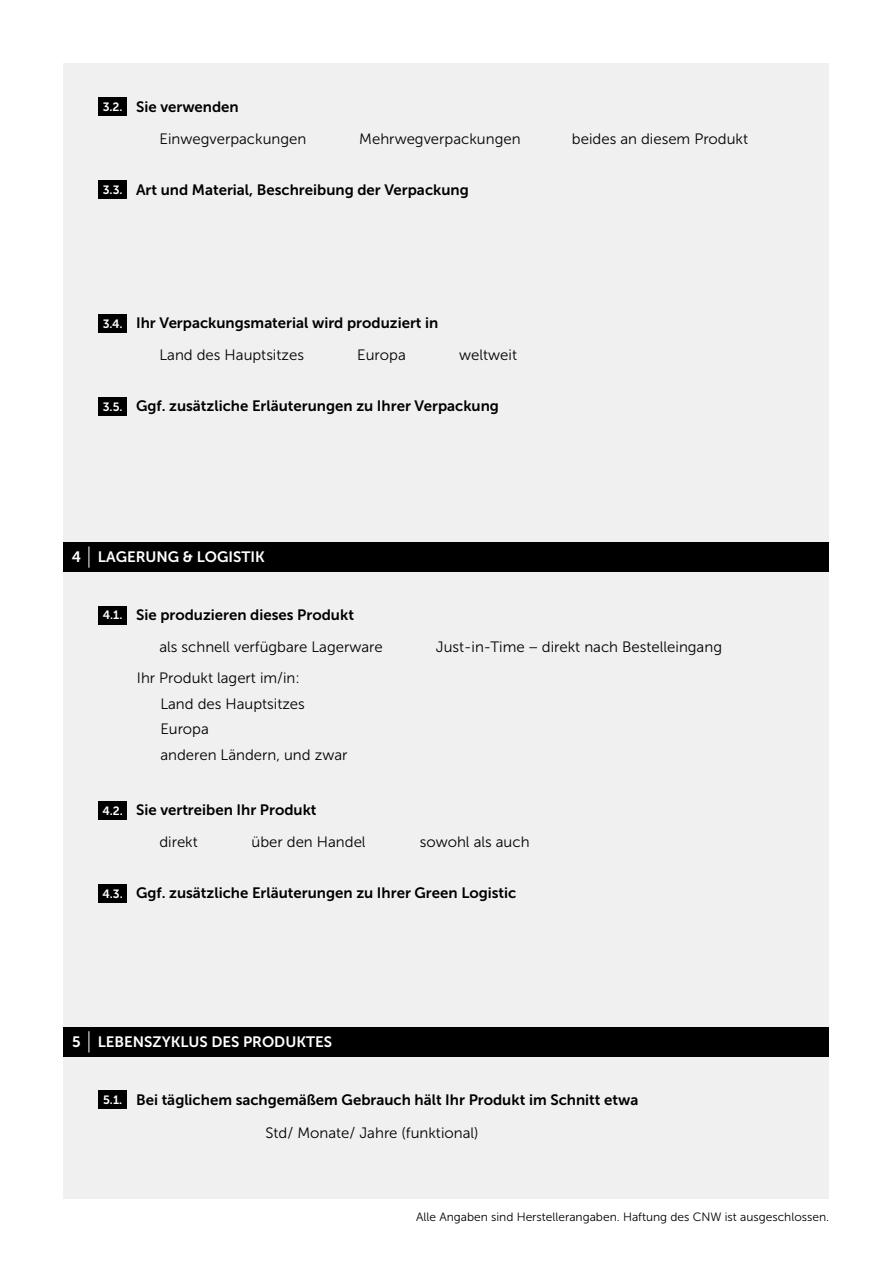
<style>
.page{position:relative;width:893px;height:1263px;background:#fff}
.page>*{position:absolute;margin:0;border:0;box-sizing:border-box;transform-origin:0 0}
.t1{font:15px "Museo Sans 700";color:#000}
.t2{font:15px/25.5px "Museo Sans 300";color:#000}
.t3{font:15px "Museo Sans 700";color:#fff}
.t4{font:12px "Museo Sans 300";color:#000}
.s1{font-size:12px;color:#fff}
</style>
<div class="page">
<div style="left:64px;top:64px;width:765px;height:1135px;background:#f0f0f0"></div>
<div style="left:99px;top:181px;width:28px;height:18px;background:#000"></div>
<div style="left:64px;top:542px;width:765px;height:30px;background:#000"></div>
<svg style="left:89px;top:546px;width:1px;height:22px"></svg>
<div style="left:99px;top:315px;width:28px;height:18px;background:#000"></div>
<div style="left:99px;top:606px;width:28px;height:18px;background:#000"></div>
<div style="left:99px;top:801px;width:28px;height:19px;background:#000"></div>
<div style="left:64px;top:1027px;width:765px;height:30px;background:#000"></div>
<svg style="left:89px;top:1031px;width:1px;height:21px"></svg>
<div style="left:99px;top:1091px;width:28px;height:18px;background:#000"></div>
<div style="left:99px;top:398px;width:28px;height:18px;background:#000"></div>
<div style="left:99px;top:98px;width:28px;height:18px;background:#000"></div>
<div style="left:99px;top:884px;width:28px;height:18px;background:#000"></div>
<p class="t1" style="left:103px;top:98px;width:138px"><span class="s1">3.2.</span> Sie verwenden</p>
<p class="t2" style="left:159px;top:126px;width:148px">Einwegverpackungen</p>
<p class="t2" style="left:359px;top:126px;width:163px">Mehrwegverpackungen</p>
<p class="t2" style="left:572px;top:126px;width:178px">beides an diesem Produkt</p>
<p class="t1" style="left:103px;top:181px;width:367px"><span class="s1">3.3.</span> Art und Material, Beschreibung der Verpackung</p>
<p class="t1" style="left:103px;top:315px;width:337px"><span class="s1">3.4.</span> Ihr Verpackungsmaterial wird produziert in</p>
<p class="t2" style="left:159px;top:343px;width:146px">Land des Hauptsitzes</p>
<p class="t2" style="left:357px;top:343px;width:50px">Europa</p>
<p class="t2" style="left:459px;top:343px;width:59px">weltweit</p>
<p class="t1" style="left:103px;top:398px;width:398px"><span class="s1">3.5.</span> Ggf. zusätzliche Erläuterungen zu Ihrer Verpackung</p>
<p class="t3" style="left:72px;top:549px;width:194px">4 LAGERUNG &amp; LOGISTIK</p>
<p class="t1" style="left:103px;top:606px;width:253px"><span class="s1">4.1.</span> Sie produzieren dieses Produkt</p>
<p class="t2" style="left:137px;top:631px;width:247px;line-height:31.3px;text-indent:23px">als schnell verfügbare Lagerware<br>Ihr Produkt lagert im/in:</p>
<p class="t2" style="left:436px;top:634px;width:288px">Just-in-Time − direkt nach Bestelleingang</p>
<p class="t2" style="left:160px;top:691px;width:189px">Land des Hauptsitzes<br>Europa<br>anderen Ländern, und zwar</p>
<p class="t1" style="left:102px;top:802px;width:216px"><span class="s1">4.2.</span> Sie vertreiben Ihr Produkt</p>
<p class="t2" style="left:159px;top:829px;width:40px">direkt</p>
<p class="t2" style="left:252px;top:829px;width:116px">über den Handel</p>
<p class="t2" style="left:420px;top:829px;width:111px">sowohl als auch</p>
<p class="t1" style="left:103px;top:885px;width:415px"><span class="s1">4.3.</span> Ggf. zusätzliche Erläuterungen zu Ihrer Green Logistic</p>
<p class="t3" style="left:72px;top:1033px;width:261px">5 LEBENSZYKLUS DES PRODUKTES</p>
<p class="t1" style="left:103px;top:1091px;width:537px"><span class="s1">5.1.</span> Bei täglichem sachgemäßem Gebrauch hält Ihr Produkt im Schnitt etwa</p>
<p class="t2" style="left:266px;top:1120px;width:214px">Std/ Monate/ Jahre (funktional)</p>
<p class="t4" style="left:416px;top:1210px;width:414px">Alle Angaben sind Herstellerangaben. Haftung des CNW ist ausgeschlossen.</p>
</div>
